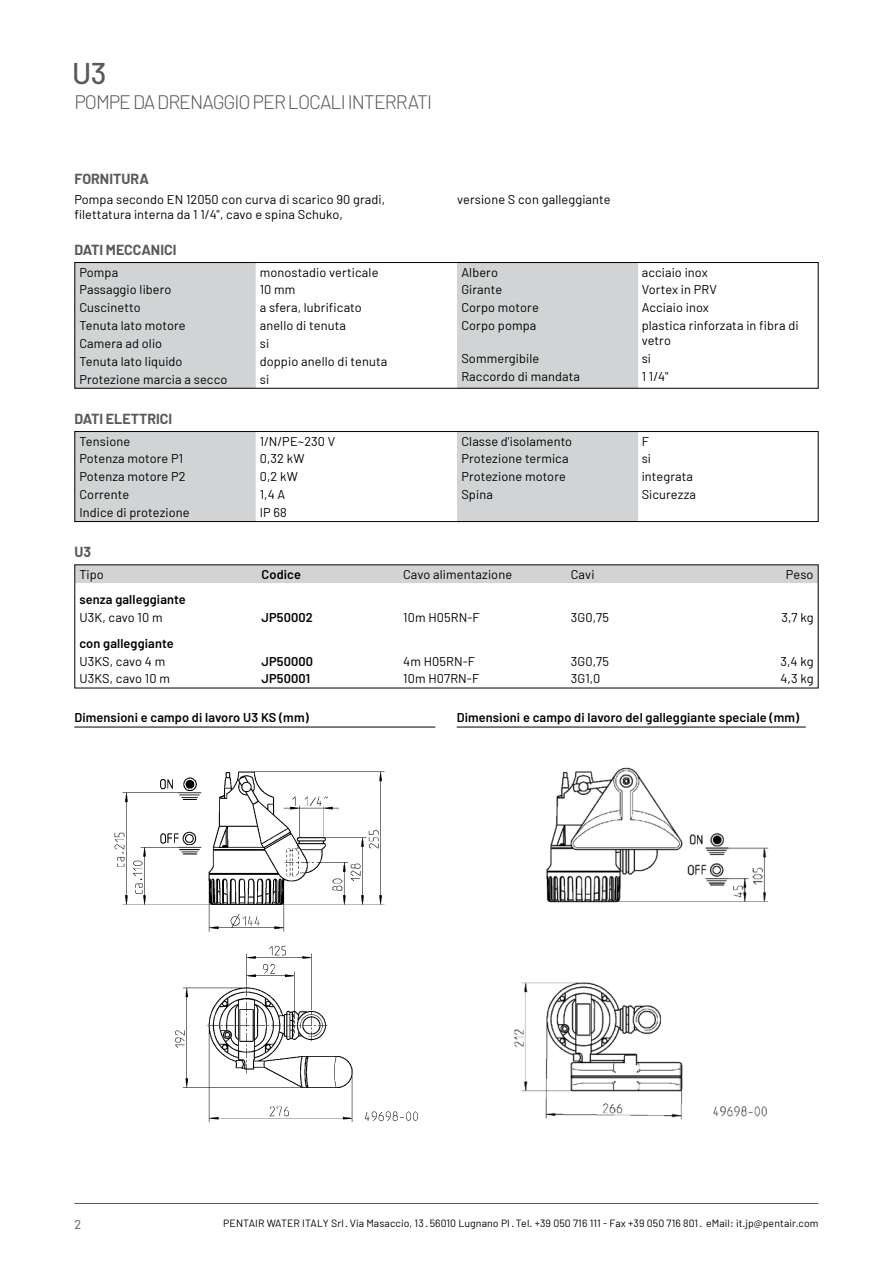
<style>
.page{position:relative;width:893px;height:1263px;background:#fff}
.page>*{position:absolute;margin:0;border:0;box-sizing:border-box;transform-origin:0 0}
.t1{font:500 30px "Barlow";color:#58595b}
.t2{font:300 19.5px "Barlow";letter-spacing:-.05em;color:#58595b}
.t3{font:700 14.25px "Barlow";color:#58595b}
.t4{font:12.75px/15.3px "Barlow";letter-spacing:.01em;color:#000}
.t5{font:600 12.75px "Barlow";letter-spacing:.01em;color:#000}
.t6{font:12.75px "Barlow";color:#58595b}
.t7{font:10.5px "Barlow";letter-spacing:.01em;color:#000}
</style>
<div class="page">
<hr style="left:74px;top:1203px;width:745px;height:1px;background:#58595b">
<div style="left:76px;top:566px;width:741px;height:17px;background:#d1d3d4"></div>
<svg style="left:255px;top:264px;width:383px;height:123px"></svg>
<div style="left:76px;top:264px;width:179px;height:123px;background:#d1d3d4"></div>
<div style="left:457px;top:264px;width:180px;height:121px;background:#d1d3d4"></div>
<div style="left:74px;top:262px;width:745px;height:127px;border:1px solid #000"></div>
<svg style="left:255px;top:433px;width:383px;height:87px"></svg>
<div style="left:76px;top:433px;width:179px;height:87px;background:#d1d3d4"></div>
<div style="left:457px;top:433px;width:180px;height:70px;background:#d1d3d4"></div>
<div style="left:74px;top:431px;width:745px;height:91px;border:1px solid #000"></div>
<hr style="left:74px;top:727px;width:361px;height:1px;background:#000">
<img style="left:114px;top:771px;width:305px;height:352px">
<hr style="left:457px;top:727px;width:349px;height:1px;background:#000">
<img style="left:514px;top:767px;width:255px;height:353px">
<h1 class="t1" style="left:72px;top:55px;width:36px">U3</h1>
<h2 class="t2" style="left:74px;top:90px;width:359px">POMPE DA DRENAGGIO PER LOCALI INTERRATI</h2>
<p class="t3" style="left:74px;top:170px;width:76px">FORNITURA</p>
<p class="t4" style="left:74px;top:192px;width:312px">Pompa secondo EN 12050 con curva di scarico 90 gradi, filettatura interna da 1 1/4", cavo e spina Schuko,</p>
<p class="t4" style="left:457px;top:192px;width:155px">versione S con galleggiante</p>
<p class="t3" style="left:74px;top:241px;width:104px">DATI MECCANICI</p>
<p class="t4" style="left:79px;top:264px;width:40px">Pompa</p>
<p class="t4" style="left:260px;top:264px;width:120px">monostadio verticale</p>
<p class="t4" style="left:79px;top:282px;width:94px">Passaggio libero</p>
<p class="t4" style="left:260px;top:282px;width:37px">10 mm</p>
<p class="t4" style="left:79px;top:300px;width:63px">Cuscinetto</p>
<p class="t4" style="left:260px;top:300px;width:104px">a sfera, lubrificato</p>
<p class="t4" style="left:79px;top:317px;width:108px">Tenuta lato motore</p>
<p class="t4" style="left:260px;top:317px;width:88px">anello di tenuta</p>
<p class="t4" style="left:79px;top:335px;width:84px">Camera ad olio</p>
<p class="t4" style="left:260px;top:335px;width:11px">si</p>
<p class="t4" style="left:79px;top:353px;width:105px">Tenuta lato liquido</p>
<p class="t4" style="left:260px;top:353px;width:129px">doppio anello di tenuta</p>
<p class="t4" style="left:79px;top:371px;width:149px">Protezione marcia a secco</p>
<p class="t4" style="left:260px;top:371px;width:11px">si</p>
<p class="t3" style="left:74px;top:410px;width:99px">DATI ELETTRICI</p>
<p class="t4" style="left:79px;top:433px;width:52px">Tensione</p>
<p class="t4" style="left:260px;top:433px;width:77px">1/N/PE~230 V</p>
<p class="t4" style="left:79px;top:451px;width:105px">Potenza motore P1</p>
<p class="t4" style="left:260px;top:451px;width:46px">0,32 kW</p>
<p class="t4" style="left:79px;top:469px;width:108px">Potenza motore P2</p>
<p class="t4" style="left:260px;top:469px;width:40px">0,2 kW</p>
<p class="t4" style="left:79px;top:486px;width:51px">Corrente</p>
<p class="t4" style="left:260px;top:486px;width:27px">1,4 A</p>
<p class="t4" style="left:79px;top:504px;width:112px">Indice di protezione</p>
<p class="t4" style="left:260px;top:504px;width:29px">IP 68</p>
<p class="t3" style="left:74px;top:543px;width:18px">U3</p>
<p class="t4" style="left:461px;top:264px;width:38px">Albero</p>
<p class="t4" style="left:642px;top:264px;width:68px">acciaio inox</p>
<p class="t4" style="left:461px;top:282px;width:42px">Girante</p>
<p class="t4" style="left:642px;top:282px;width:77px">Vortex in PRV</p>
<p class="t4" style="left:461px;top:300px;width:79px">Corpo motore</p>
<p class="t4" style="left:642px;top:300px;width:69px">Acciaio inox</p>
<p class="t4" style="left:461px;top:317px;width:77px">Corpo pompa</p>
<p class="t4" style="left:642px;top:318px;width:158px">plastica rinforzata in fibra di vetro</p>
<p class="t4" style="left:461px;top:350px;width:79px">Sommergibile</p>
<p class="t4" style="left:642px;top:350px;width:11px">si</p>
<p class="t4" style="left:461px;top:368px;width:120px">Raccordo di mandata</p>
<p class="t4" style="left:642px;top:368px;width:28px">1 1/4"</p>
<p class="t4" style="left:461px;top:433px;width:112px">Classe d'isolamento</p>
<p class="t4" style="left:642px;top:433px;width:9px">F</p>
<p class="t4" style="left:461px;top:451px;width:109px">Protezione termica</p>
<p class="t4" style="left:642px;top:451px;width:11px">si</p>
<p class="t4" style="left:461px;top:469px;width:106px">Protezione motore</p>
<p class="t4" style="left:642px;top:469px;width:53px">integrata</p>
<p class="t4" style="left:461px;top:486px;width:33px">Spina</p>
<p class="t4" style="left:642px;top:486px;width:56px">Sicurezza</p>
<p class="t4" style="left:79px;top:566px;width:26px">Tipo</p>
<p class="t5" style="left:262px;top:566px;width:41px">Codice</p>
<p class="t4" style="left:403px;top:566px;width:111px">Cavo alimentazione</p>
<p class="t4" style="left:571px;top:566px;width:25px">Cavi</p>
<p class="t4" style="left:786px;top:566px;width:29px">Peso</p>
<p class="t5" style="left:79px;top:592px;width:108px">senza galleggiante</p>
<p class="t4" style="left:79px;top:610px;width:85px">U3K, cavo 10 m</p>
<p class="t5" style="left:262px;top:610px;width:53px">JP50002</p>
<p class="t4" style="left:403px;top:610px;width:78px">10m H05RN-F</p>
<p class="t4" style="left:571px;top:610px;width:40px">3G0,75</p>
<p class="t4" style="left:781px;top:610px;width:34px">3,7 kg</p>
<p class="t5" style="left:79px;top:635px;width:96px">con galleggiante</p>
<p class="t4" style="left:79px;top:653px;width:87px">U3KS, cavo 4 m</p>
<p class="t5" style="left:262px;top:653px;width:53px">JP50000</p>
<p class="t4" style="left:403px;top:653px;width:74px">4m H05RN-F</p>
<p class="t4" style="left:571px;top:653px;width:40px">3G0,75</p>
<p class="t4" style="left:780px;top:653px;width:35px">3,4 kg</p>
<p class="t4" style="left:79px;top:671px;width:92px">U3KS, cavo 10 m</p>
<p class="t5" style="left:262px;top:671px;width:50px">JP50001</p>
<p class="t4" style="left:403px;top:671px;width:78px">10m H07RN-F</p>
<p class="t4" style="left:571px;top:671px;width:31px">3G1,0</p>
<p class="t4" style="left:780px;top:671px;width:35px">4,3 kg</p>
<p class="t5" style="left:74px;top:710px;width:236px">Dimensioni e campo di lavoro U3 KS (mm)</p>
<p class="t5" style="left:457px;top:710px;width:344px">Dimensioni e campo di lavoro del galleggiante speciale (mm)</p>
<p class="t6" style="left:74px;top:1216px;width:8px">2</p>
<p class="t7" style="left:223px;top:1216px;width:597px">PENTAIR WATER ITALY Srl · Via Masaccio, 13 · 56010 Lugnano PI · Tel. +39 050 716 111 - Fax +39 050 716 801 · eMail: it.jp@pentair.com</p>
</div>
